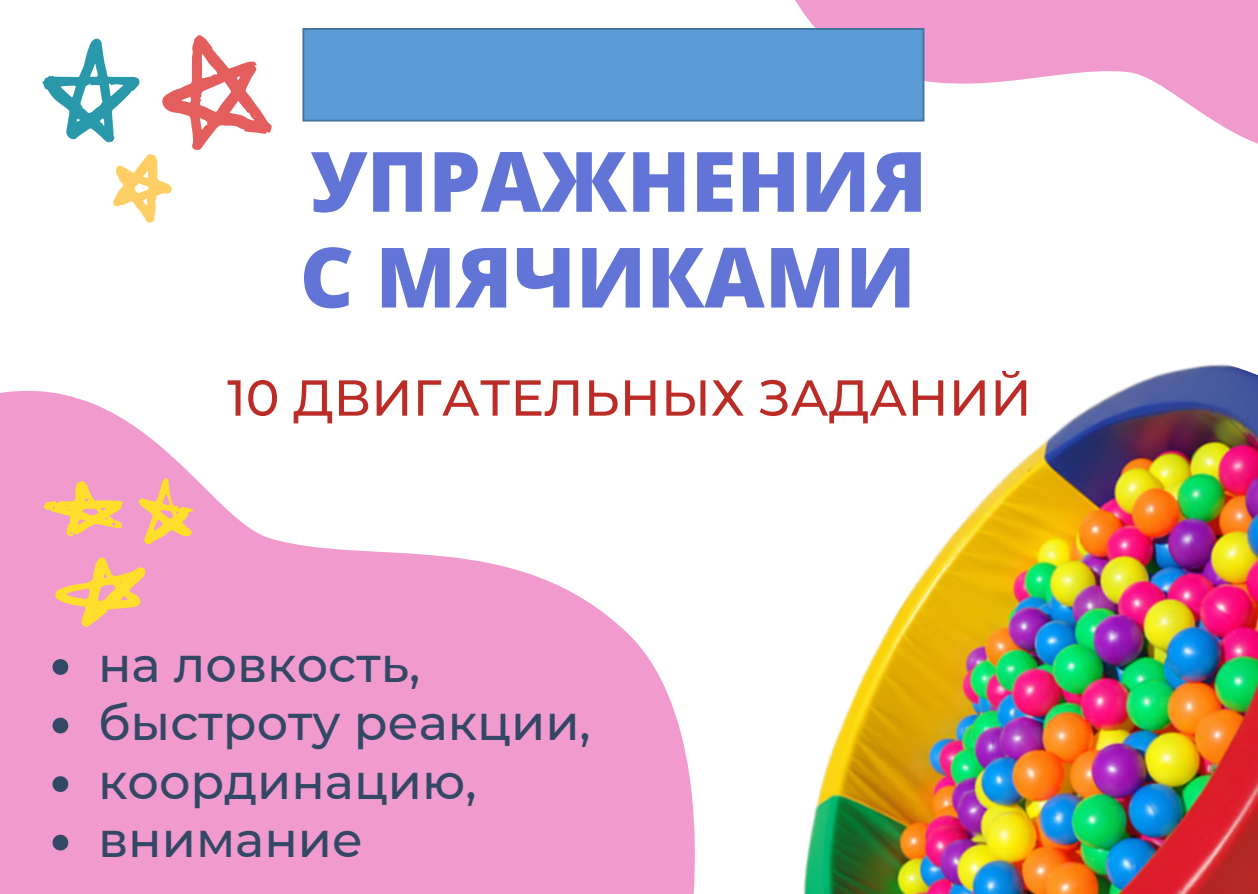
<style>
.page{position:relative;width:1258px;height:894px;background:#fff}
.page>*{position:absolute;margin:0;border:0;box-sizing:border-box;transform-origin:0 0}
.t1{font:800 83.4px/95.7px "Open Sans";color:#6275d7}
.t2{font:500 50.4px "Montserrat";color:#bc2c27}
.t3{font:500 49.2px/58.5px "Montserrat";color:#334865}
</style>
<div class="page">
<svg style="left:721px;top:0;width:537px;height:144px;fill:#f19ace"></svg>
<svg style="left:0;top:390px;width:651px;height:503px;fill:#f19ace"></svg>
<svg style="left:37px;top:465px;width:173px;height:180px;background:#f3a7b0"></svg>
<img style="left:651px;top:364px;width:607px;height:529px">
<svg style="left:42px;top:35px;width:230px;height:188px"></svg>
<svg style="left:53px;top:659px;width:15px;height:15px"></svg>
<svg style="left:53px;top:717px;width:15px;height:16px"></svg>
<svg style="left:53px;top:776px;width:15px;height:15px"></svg>
<svg style="left:53px;top:834px;width:15px;height:16px"></svg>
<div style="left:302px;top:28px;width:622px;height:93px;background:#5b9bd5;border:2px solid #41719c"></div>
<h1 class="t1" style="left:300px;top:131px;width:629px">УПРАЖНЕНИЯ<br>С МЯЧИКАМИ</h1>
<p class="t2" style="left:227px;top:367px;width:806px">10 ДВИГАТЕЛЬНЫХ ЗАДАНИЙ</p>
<p class="t3" style="left:98px;top:634px;width:494px">на ловкость, быстроту реакции, координацию, внимание</p>
</div>
